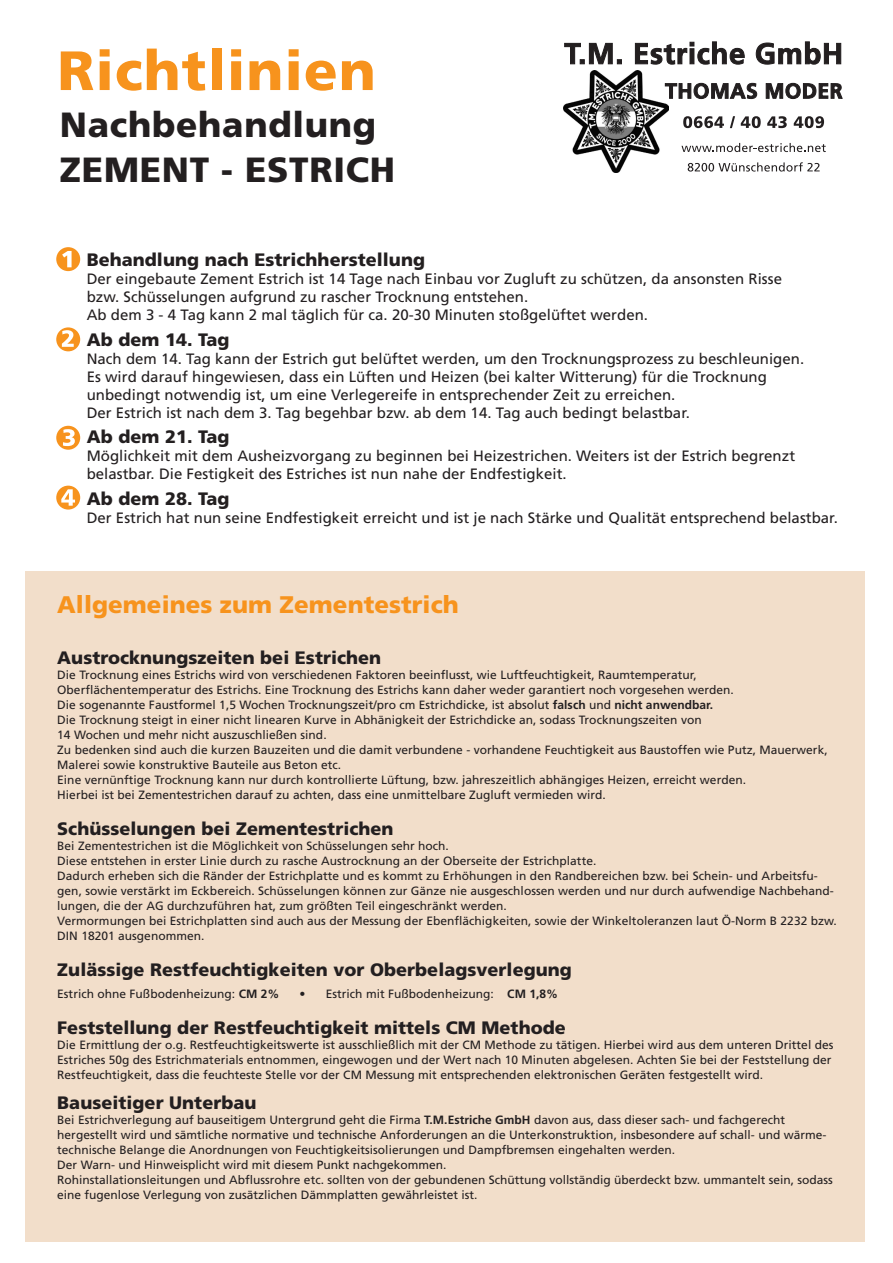
<style>
.page{position:relative;width:893px;height:1263px;background:#fff}
.page>*{position:absolute;margin:0;border:0;box-sizing:border-box;transform-origin:0 0}
.t1{font:900 55.2px "Frutiger LT Std";letter-spacing:.02em;color:#f7931d}
.t2{font:900 34.95px/45.5px "Frutiger LT Std";letter-spacing:.02em;color:#231f20}
.t3{font:900 24px "Frutiger LT Std";color:#f7931d}
.t4{font:900 18px "Frutiger LT Std";color:#231f20}
.t5{font:15px/18px "Frutiger LT Std";color:#231f20}
.t6{font:12px/15px "Frutiger LT Std";color:#231f20}
.s1{font-weight:700}
</style>
<div class="page">
<div style="left:25px;top:571px;width:840px;height:671px;background:#f2deca"></div>
<img style="left:564px;top:71px;width:104px;height:102px">
<svg style="left:564px;top:42px;width:58px;height:23px"></svg>
<svg style="left:634px;top:41px;width:111px;height:24px"></svg>
<svg style="left:755px;top:41px;width:87px;height:24px"></svg>
<svg style="left:664px;top:79px;width:94px;height:23px"></svg>
<svg style="left:765px;top:82px;width:78px;height:18px"></svg>
<svg style="left:683px;top:116px;width:41px;height:12px"></svg>
<svg style="left:730px;top:116px;width:5px;height:12px"></svg>
<svg style="left:741px;top:116px;width:20px;height:12px"></svg>
<svg style="left:767px;top:116px;width:20px;height:12px"></svg>
<svg style="left:794px;top:116px;width:30px;height:12px"></svg>
<svg style="left:681px;top:143px;width:145px;height:9px"></svg>
<svg style="left:688px;top:162px;width:132px;height:10px"></svg>
<div style="left:56px;top:247px;width:24px;height:24px;background:#f7931d;border-radius:50%"></div>
<svg style="left:62px;top:251px;width:10px;height:16px"></svg>
<div style="left:56px;top:327px;width:24px;height:24px;background:#f7931d;border-radius:50%"></div>
<svg style="left:62px;top:330px;width:12px;height:17px"></svg>
<div style="left:56px;top:426px;width:24px;height:24px;background:#f7931d;border-radius:50%"></div>
<svg style="left:63px;top:429px;width:12px;height:17px"></svg>
<div style="left:56px;top:486px;width:24px;height:24px;background:#f7931d;border-radius:50%"></div>
<svg style="left:61px;top:489px;width:14px;height:17px"></svg>
<h1 class="t1" style="left:57px;top:37px;width:320px">Richtlinien</h1>
<h2 class="t2" style="left:60px;top:102px;width:337px">Nachbehandlung<br>ZEMENT - ESTRICH</h2>
<h3 class="t4" style="left:87px;top:249px;width:340px">Behandlung nach Estrichherstellung</h3>
<p class="t5" style="left:87px;top:270px;width:697px">Der eingebaute Zement Estrich ist 14 Tage nach Einbau vor Zugluft zu schützen, da ansonsten Risse bzw. Schüsselungen aufgrund zu rascher Trocknung entstehen.<br>Ab dem 3 - 4 Tag kann 2 mal täglich für ca. 20-30 Minuten stoßgelüftet werden.</p>
<h3 class="t4" style="left:87px;top:328px;width:144px">Ab dem 14. Tag</h3>
<p class="t5" style="left:87px;top:349px;width:719px">Nach dem 14. Tag kann der Estrich gut belüftet werden, um den Trocknungsprozess zu beschleunigen.<br>Es wird darauf hingewiesen, dass ein Lüften und Heizen (bei kalter Witterung) für die Trocknung unbedingt notwendig ist, um eine Verlegereife in entsprechender Zeit zu erreichen.<br>Der Estrich ist nach dem 3. Tag begehbar bzw. ab dem 14. Tag auch bedingt belastbar.</p>
<h3 class="t4" style="left:87px;top:426px;width:144px">Ab dem 21. Tag</h3>
<p class="t5" style="left:87px;top:447px;width:710px">Möglichkeit mit dem Ausheizvorgang zu beginnen bei Heizestrichen. Weiters ist der Estrich begrenzt belastbar. Die Festigkeit des Estriches ist nun nahe der Endfestigkeit.</p>
<h3 class="t4" style="left:87px;top:487px;width:144px">Ab dem 28. Tag</h3>
<p class="t5" style="left:87px;top:508px;width:753px">Der Estrich hat nun seine Endfestigkeit erreicht und ist je nach Stärke und Qualität entsprechend belastbar.</p>
<h3 class="t3" style="left:57px;top:590px;width:403px">Allgemeines zum Zementestrich</h3>
<h3 class="t4" style="left:57px;top:647px;width:325px">Austrocknungszeiten bei Estrichen</h3>
<p class="t6" style="left:57px;top:667px;width:772px">Die Trocknung eines Estrichs wird von verschiedenen Faktoren beeinflusst, wie Luftfeuchtigkeit, Raumtemperatur, Oberflächentemperatur des Estrichs. Eine Trocknung des Estrichs kann daher weder garantiert noch vorgesehen werden.<br>Die sogenannte Faustformel 1,5 Wochen Trocknungszeit/pro cm Estrichdicke, ist absolut <span class="s1">falsch</span> und <span class="s1">nicht anwendbar.<br></span>Die Trocknung steigt in einer nicht linearen Kurve in Abhänigkeit der Estrichdicke an, sodass Trocknungszeiten von<br>14 Wochen und mehr nicht auszuschließen sind.<br>Zu bedenken sind auch die kurzen Bauzeiten und die damit verbundene - vorhandene Feuchtigkeit aus Baustoffen wie Putz, Mauerwerk, Malerei sowie konstruktive Bauteile aus Beton etc.<br>Eine vernünftige Trocknung kann nur durch kontrollierte Lüftung, bzw. jahreszeitlich abhängiges Heizen, erreicht werden.<br>Hierbei ist bei Zementestrichen darauf zu achten, dass eine unmittelbare Zugluft vermieden wird.</p>
<h3 class="t4" style="left:57px;top:818px;width:338px">Schüsselungen bei Zementestrichen</h3>
<p class="t6" style="left:57px;top:838px;width:781px">Bei Zementestrichen ist die Möglichkeit von Schüsselungen sehr hoch.<br>Diese entstehen in erster Linie durch zu rasche Austrocknung an der Oberseite der Estrichplatte.<br>Dadurch erheben sich die Ränder der Estrichplatte und es kommt zu Erhöhungen in den Randbereichen bzw. bei Schein- und Arbeitsfu&shy;gen, sowie verstärkt im Eckbereich. Schüsselungen können zur Gänze nie ausgeschlossen werden und nur durch aufwendige Nachbehand&shy;lungen, die der AG durchzuführen hat, zum größten Teil eingeschränkt werden.<br>Vermormungen bei Estrichplatten sind auch aus der Messung der Ebenflächigkeiten, sowie der Winkeltoleranzen laut Ö-Norm B 2232 bzw.<br>DIN 18201 ausgenommen.</p>
<h3 class="t4" style="left:57px;top:959px;width:516px">Zulässige Restfeuchtigkeiten vor Oberbelagsverlegung</h3>
<p class="t6" style="left:57px;top:987px;width:224px">Estrich ohne Fußbodenheizung: <span class="s1">CM 2%</span></p>
<p class="t6" style="left:300px;top:987px;width:260px"><span class="s1">•</span> Estrich mit Fußbodenheizung: <span class="s1">CM 1,8%</span></p>
<h3 class="t4" style="left:57px;top:1017px;width:510px">Feststellung der Restfeuchtigkeit mittels CM Methode</h3>
<p class="t6" style="left:57px;top:1038px;width:778px">Die Ermittlung der o.g. Restfeuchtigkeitswerte ist ausschließlich mit der CM Methode zu tätigen. Hierbei wird aus dem unteren Drittel des<br>Estriches 50g des Estrichmaterials entnommen, eingewogen und der Wert nach 10 Minuten abgelesen. Achten Sie bei der Feststellung der<br>Restfeuchtigkeit, dass die feuchteste Stelle vor der CM Messung mit entsprechenden elektronischen Geräten festgestellt wird.</p>
<h3 class="t4" style="left:57px;top:1092px;width:201px">Bauseitiger Unterbau</h3>
<p class="t6" style="left:57px;top:1113px;width:777px">Bei Estrichverlegung auf bauseitigem Untergrund geht die Firma <span class="s1">T.M.Estriche GmbH</span> davon aus, dass dieser sach- und fachgerecht hergestellt wird und sämtliche normative und technische Anforderungen an die Unterkonstruktion, insbesondere auf schall- und wärme&shy;technische Belange die Anordnungen von Feuchtigkeitsisolierungen und Dampfbremsen eingehalten werden.<br>Der Warn- und Hinweisplicht wird mit diesem Punkt nachgekommen.<br>Rohinstallationsleitungen und Abflussrohre etc. sollten von der gebundenen Schüttung vollständig überdeckt bzw. ummantelt sein, sodass eine fugenlose Verlegung von zusätzlichen Dämmplatten gewährleistet ist.</p>
</div>
